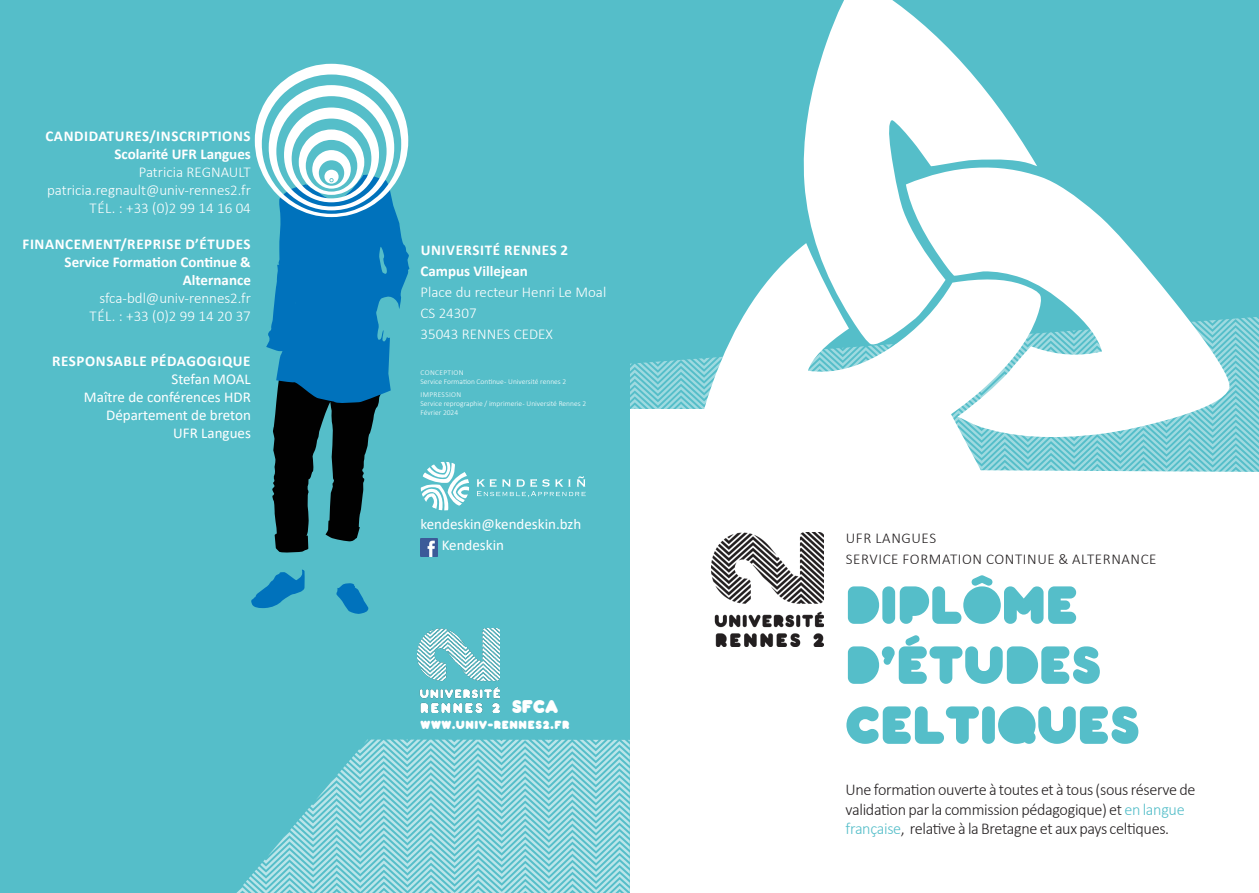
<style>
.page{position:relative;width:1259px;height:893px;background:#fff}
.page>*{position:absolute;margin:0;border:0;box-sizing:border-box;transform-origin:0 0}
.t1{font:52.5px/60px "Pochoir Pleine";color:#55bec9}
.t2{font:18px "Pochoir Pleine";color:#fff}
.c_texte_secondaire{font:300 16.5px/19.5px "Calibri";letter-spacing:-.02em;color:#231f20}
.t3{font:300 15px "Calibri";color:#fff}
.t4{font:15px "Calibri";color:#fff}
.t5{font:700 15px "Calibri";letter-spacing:.04em;color:#fff}
.t6{font:700 15px "Calibri";color:#fff}
.t7{font:300 15px/21px "Calibri";letter-spacing:.04em;color:#231f20}
.t8{font:11.55px "Pochoir Pleine";letter-spacing:.05em;color:#fff}
.t9{font:300 7.5px "Calibri";color:#fff}
.t10{font:300 7.5px "Calibri";letter-spacing:.04em;color:#fff}
.s1{color:#55bec9}
</style>
<div class="page">
<div style="left:566px;top:0;width:693px;height:531px;background:#55bec9"></div>
<svg style="left:744px;top:0;width:441px;height:315px"></svg>
<svg style="left:629px;top:315px;width:630px;height:222px;background:#dff2f4"></svg>
<img style="left:711px;top:532px;width:112px;height:114px">
<div style="left:0;top:0;width:629px;height:893px;background:#55bec9"></div>
<svg style="left:236px;top:739px;width:394px;height:154px"></svg>
<img style="left:417px;top:629px;width:83px;height:84px">
<svg style="left:336px;top:583px;width:33px;height:31px"></svg>
<svg style="left:251px;top:569px;width:54px;height:39px"></svg>
<svg style="left:255px;top:64px;width:155px;height:489px"></svg>
<svg style="left:420px;top:462px;width:49px;height:49px"></svg>
<svg style="left:477px;top:476px;width:109px;height:21px"></svg>
<img style="left:420px;top:539px;width:17px;height:17px">
<p class="t5" style="left:45px;top:125px;width:207px">CANDIDATURES/INSCRIPTIONS</p>
<p class="t6" style="left:114px;top:143px;width:138px">Scolarité UFR Langues</p>
<p class="t3" style="left:139px;top:163px;width:114px">Patricia REGNAULT</p>
<p class="t3" style="left:47px;top:181px;width:205px">patricia.regnault@univ-rennes2.fr</p>
<p class="t3" style="left:89px;top:199px;width:163px">TÉL. : +33 (0)2 99 14 16 04</p>
<p class="t5" style="left:23px;top:233px;width:230px">FINANCEMENT/REPRISE D’ÉTUDES</p>
<p class="t6" style="left:65px;top:251px;width:188px">Service Formation Continue &amp;</p>
<p class="t6" style="left:183px;top:269px;width:69px">Alternance</p>
<p class="t3" style="left:99px;top:289px;width:153px">sfca-bdl@univ-rennes2.fr</p>
<p class="t3" style="left:89px;top:307px;width:163px">TÉL. : +33 (0)2 99 14 20 37</p>
<p class="t5" style="left:52px;top:350px;width:200px">RESPONSABLE PÉDAGOGIQUE</p>
<p class="t4" style="left:171px;top:369px;width:81px">Stefan MOAL</p>
<p class="t4" style="left:84px;top:387px;width:168px">Maître de conférences HDR</p>
<p class="t4" style="left:106px;top:405px;width:146px">Département de breton</p>
<p class="t4" style="left:173px;top:423px;width:79px">UFR Langues</p>
<p class="t5" style="left:421px;top:239px;width:149px">UNIVERSITÉ RENNES 2</p>
<p class="t6" style="left:420px;top:260px;width:109px">Campus Villejean</p>
<p class="t3" style="left:420px;top:282px;width:187px">Place du recteur Henri Le Moal</p>
<p class="t3" style="left:420px;top:303px;width:58px">CS 24307</p>
<p class="t3" style="left:420px;top:324px;width:134px">35043 RENNES CEDEX</p>
<p class="t10" style="left:420px;top:368px;width:44px">CONCEPTION</p>
<p class="t9" style="left:420px;top:377px;width:147px">Service Formation Continue - Université rennes 2</p>
<p class="t10" style="left:420px;top:390px;width:42px">IMPRESSION</p>
<p class="t9" style="left:420px;top:399px;width:167px">Service reprographie / imprimerie - Université Rennes 2</p>
<p class="t9" style="left:420px;top:408px;width:39px">Février 2024</p>
<p class="t4" style="left:420px;top:513px;width:162px">kendeskin@kendeskin.bzh</p>
<p class="t4" style="left:442px;top:534px;width:64px">Kendeskin</p>
<p class="t2" style="left:512px;top:695px;width:48px">SFCA</p>
<p class="t8" style="left:420px;top:718px;width:151px">WWW.UNIV-RENNES2.FR</p>
<p class="t7" style="left:846px;top:527px;width:312px">UFR LANGUES<br>SERVICE FORMATION CONTINUE &amp; ALTERNANCE</p>
<p class="t1" style="left:845px;top:573px;width:295px">DIPLÔME<br>D’ÉTUDES<br>CELTIQUES</p>
<p class="c_texte_secondaire" style="left:845px;top:780px;width:351px">Une formation ouverte à toutes et à tous (sous réserve de validation par la commission pédagogique) et <span class="s1">en langue française</span>, relative à la Bretagne et aux pays celtiques.</p>
</div>
